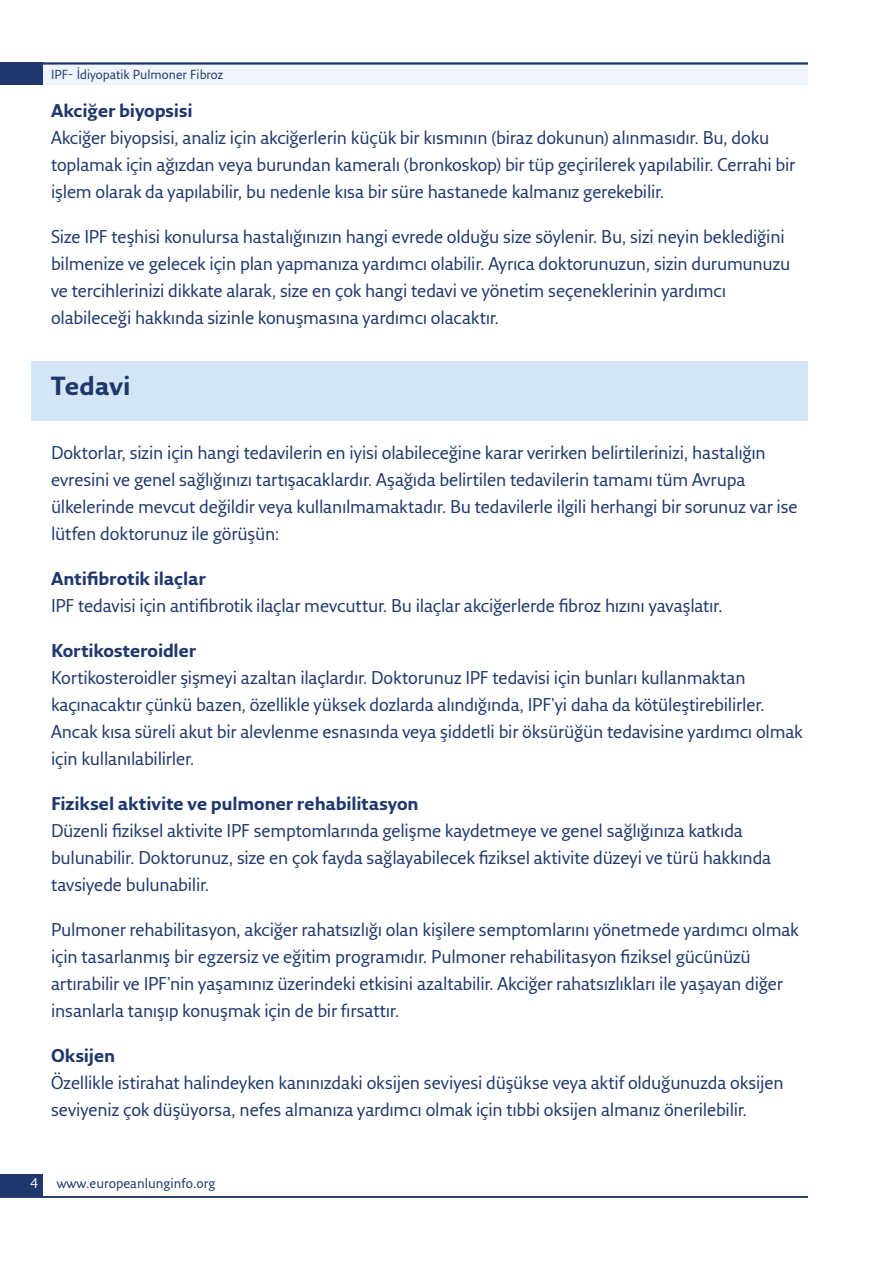
<style>
.page{position:relative;width:893px;height:1263px;background:#fff}
.page>*{position:absolute;margin:0;border:0;box-sizing:border-box;transform-origin:0 0}
.t1{font:700 25.5px "Fresco Sans Pro";color:#1e376d}
.H___B-head{font:18px/27px "Fresco Sans Pro";letter-spacing:-.01em;color:#1f386c}
.H___B-head-2{font:700 18px "Fresco Sans Pro";letter-spacing:-.01em;color:#1f386c}
.H___B-head-3{font:700 18px "Fresco Sans Pro";letter-spacing:-.01em;color:#1e376d}
.Running_foot_left{font:13.5px "Fresco Sans Pro";color:#1e376d}
.t2{font:13.5px "Fresco Sans Pro";color:#fff}
.Running_head_left{font:12.75px "Fresco Sans Pro";color:#1e376d}
</style>
<div class="page">
<div style="left:0;top:63px;width:808px;height:22px;background:#eff5fb"></div>
<div style="left:0;top:1175px;width:43px;height:22px;background:#1e376d"></div>
<div style="left:0;top:63px;width:43px;height:22px;background:#1e376d"></div>
<hr style="left:0;top:1196px;width:808px;height:2px;background:#1e376d">
<hr style="left:0;top:62px;width:808px;height:3px;background:#1e376d">
<div style="left:32px;top:361px;width:776px;height:60px;background:#d4e5f5"></div>
<p class="Running_head_left" style="left:51px;top:66px;width:174px">IPF- İdiyopatik Pulmoner Fibroz</p>
<p class="H___B-head-3" style="left:51px;top:99px;width:143px">Akciğer biyopsisi</p>
<p class="H___B-head" style="left:51px;top:124px;width:746px">Akciğer biyopsisi, analiz için akciğerlerin küçük bir kısmının (biraz dokunun) alınmasıdır. Bu, doku toplamak için ağızdan veya burundan kameralı (bronkoskop) bir tüp geçirilerek yapılabilir. Cerrahi bir işlem olarak da yapılabilir, bu nedenle kısa bir süre hastanede kalmanız gerekebilir.</p>
<p class="H___B-head" style="left:51px;top:223px;width:741px">Size IPF teşhisi konulursa hastalığınızın hangi evrede olduğu size söylenir. Bu, sizi neyin beklediğini bilmenize ve gelecek için plan yapmanıza yardımcı olabilir. Ayrıca doktorunuzun, sizin durumunuzu ve tercihlerinizi dikkate alarak, size en çok hangi tedavi ve yönetim seçeneklerinin yardımcı olabileceği hakkında sizinle konuşmasına yardımcı olacaktır.</p>
<p class="t1" style="left:51px;top:370px;width:81px">Tedavi</p>
<p class="H___B-head" style="left:51px;top:439px;width:748px">Doktorlar, sizin için hangi tedavilerin en iyisi olabileceğine karar verirken belirtilerinizi, hastalığın evresini ve genel sağlığınızı tartışacaklardır. Aşağıda belirtilen tedavilerin tamamı tüm Avrupa ülkelerinde mevcut değildir veya kullanılmamaktadır. Bu tedavilerle ilgili herhangi bir sorunuz var ise lütfen doktorunuz ile görüşün:</p>
<p class="H___B-head-2" style="left:51px;top:567px;width:156px">Antifibrotik ilaçlar</p>
<p class="H___B-head" style="left:51px;top:592px;width:673px">IPF tedavisi için antifibrotik ilaçlar mevcuttur. Bu ilaçlar akciğerlerde fibroz hızını yavaşlatır.</p>
<p class="H___B-head-2" style="left:51px;top:639px;width:147px">Kortikosteroidler</p>
<p class="H___B-head" style="left:51px;top:664px;width:753px">Kortikosteroidler şişmeyi azaltan ilaçlardır. Doktorunuz IPF tedavisi için bunları kullanmaktan kaçınacaktır çünkü bazen, özellikle yüksek dozlarda alındığında, IPF'yi daha da kötüleştirebilirler.<br>Ancak kısa süreli akut bir alevlenme esnasında veya şiddetli bir öksürüğün tedavisine yardımcı olmak için kullanılabilirler.</p>
<p class="H___B-head-2" style="left:51px;top:792px;width:369px">Fiziksel aktivite ve pulmoner rehabilitasyon</p>
<p class="H___B-head" style="left:51px;top:817px;width:722px">Düzenli fiziksel aktivite IPF semptomlarında gelişme kaydetmeye ve genel sağlığınıza katkıda bulunabilir. Doktorunuz, size en çok fayda sağlayabilecek fiziksel aktivite düzeyi ve türü hakkında tavsiyede bulunabilir.</p>
<p class="H___B-head" style="left:51px;top:916px;width:749px">Pulmoner rehabilitasyon, akciğer rahatsızlığı olan kişilere semptomlarını yönetmede yardımcı olmak için tasarlanmış bir egzersiz ve eğitim programıdır. Pulmoner rehabilitasyon fiziksel gücünüzü artırabilir ve IPF'nin yaşamınız üzerindeki etkisini azaltabilir. Akciğer rahatsızlıkları ile yaşayan diğer insanlarla tanışıp konuşmak için de bir fırsattır.</p>
<p class="H___B-head-2" style="left:51px;top:1044px;width:66px">Oksijen</p>
<p class="H___B-head" style="left:51px;top:1069px;width:734px">Özellikle istirahat halindeyken kanınızdaki oksijen seviyesi düşükse veya aktif olduğunuzda oksijen seviyeniz çok düşüyorsa, nefes almanıza yardımcı olmak için tıbbi oksijen almanız önerilebilir.</p>
<p class="t2" style="left:30px;top:1175px;width:10px">4</p>
<p class="Running_foot_left" style="left:57px;top:1174px;width:160px">www.europeanlunginfo.org</p>
</div>
